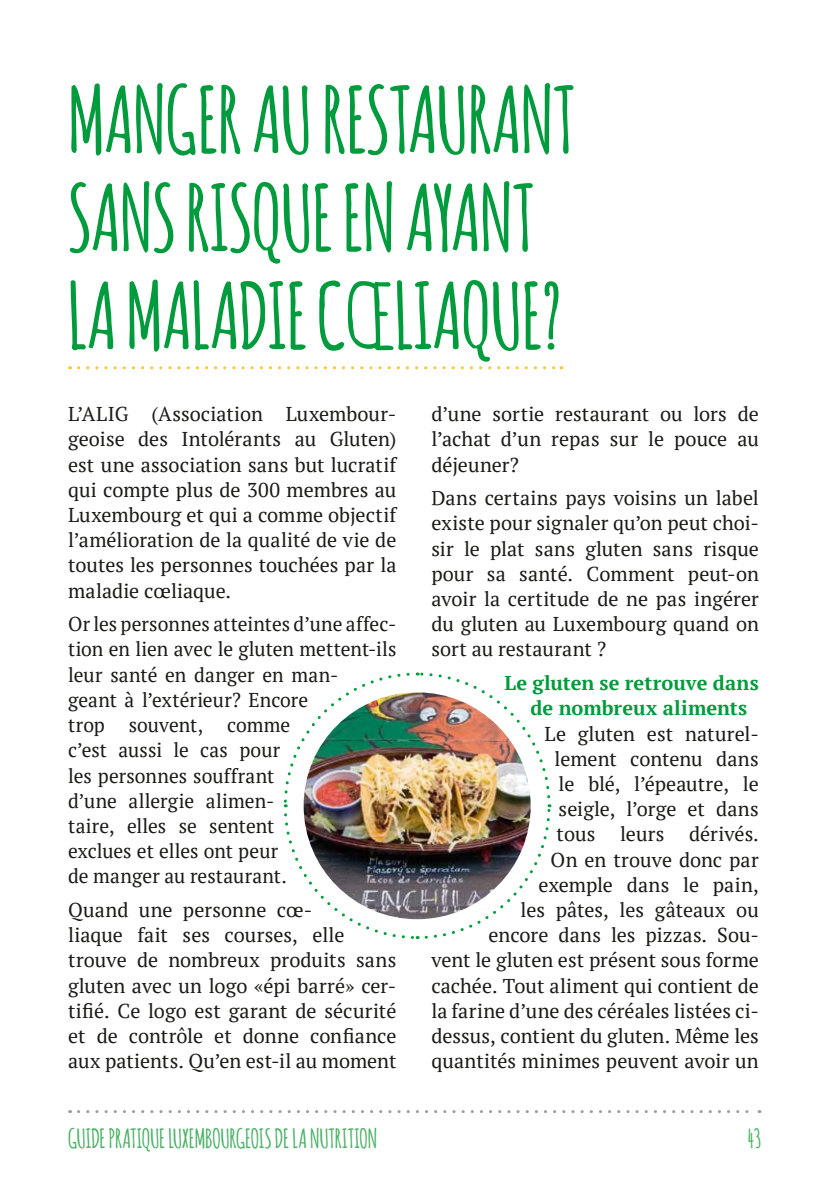
<style>
.page{position:relative;width:840px;height:1191px;background:#fff}
.page>*{position:absolute;margin:0;border:0;box-sizing:border-box;transform-origin:0 0}
.t1{font:700 90px/98px "Amatic";color:#009b3c}
.t2{font:700 26px "Amatic";color:#4ab165}
.t3{font:20px/25.2px "PT Serif";color:#1a1a18;text-align:justify}
.t4{font:700 20px/25.2px "PT Serif";color:#009b3c}
</style>
<div class="page">
<svg style="left:78px;top:1110px;width:681px;height:3px"></svg>
<svg style="left:78px;top:366px;width:483px;height:3px"></svg>
<svg style="left:283px;top:672px;width:268px;height:268px"></svg>
<img style="left:303px;top:692px;width:227px;height:227px;border-radius:113px">
<h1 class="t1" style="left:68px;top:68px;width:508px">MANGER AU RESTAURANT<br>SANS RISQUE EN AYANT<br>LA MALADIE CŒLIAQUE?</h1>
<p class="t3" style="left:68px;top:401px;width:329px">L’ALIG (Association Luxembour&shy;geoise des Intolérants au Gluten) est une association sans but lucratif qui compte plus de 300 membres au Luxembourg et qui a comme objectif l’amélioration de la qualité de vie de toutes les personnes touchées par la maladie cœliaque.</p>
<p class="t3" style="left:68px;top:611px;width:329px;text-align:left">Or les personnes atteintes d’une affec&shy;tion en lien avec le gluten mettent-ils leur santé en danger en man-<br>geant à l’extérieur? Encore<br>trop souvent, comme<br>c’est aussi le cas pour<br>les personnes souffrant<br>d’une allergie alimen-<br>taire, elles se sentent<br>exclues et elles ont peur<br>de manger au restaurant.</p>
<p class="t3" style="left:68px;top:897px;width:330px;text-align:left">Quand une personne cœ-<br>liaque fait ses courses, elle trouve de nombreux produits sans gluten avec un logo «épi barré» cer&shy;tifié. Ce logo est garant de sécurité et de contrôle et donne confiance aux patients. Qu’en est-il au moment</p>
<p class="t3" style="left:431px;top:401px;width:329px">d’une sortie restaurant ou lors de l’achat d’un repas sur le pouce au déjeuner?</p>
<p class="t3" style="left:431px;top:485px;width:329px">Dans certains pays voisins un label existe pour signaler qu’on peut choi&shy;sir le plat sans gluten sans risque pour sa santé. Comment peut-on avoir la certitude de ne pas ingérer du gluten au Luxembourg quand on sort au restaurant ?</p>
<p class="t4" style="left:530px;top:670px;width:229px;text-indent:-26px">Le gluten se retrouve dans de nombreux aliments</p>
<p class="t3" style="left:431px;top:720px;width:329px;text-align:right">Le gluten est naturel-<br>lement contenu dans<br>le blé, l’épeautre, le<br>seigle, l’orge et dans<br>tous leurs dérivés.<br>On en trouve donc par<br>exemple dans le pain,<br>les pâtes, les gâteaux ou<br>encore dans les pizzas. Sou-<br>vent le gluten est présent sous forme cachée. Tout aliment qui contient de la farine d’une des céréales listées ci&shy;dessus, contient du gluten. Même les quantités minimes peuvent avoir un</p>
<h2 class="t2" style="left:68px;top:1120px;width:310px">GUIDE PRATIQUE LUXEMBOURGEOIS DE LA NUTRITION</h2>
<h2 class="t2" style="left:747px;top:1120px;width:15px">43</h2>
</div>
